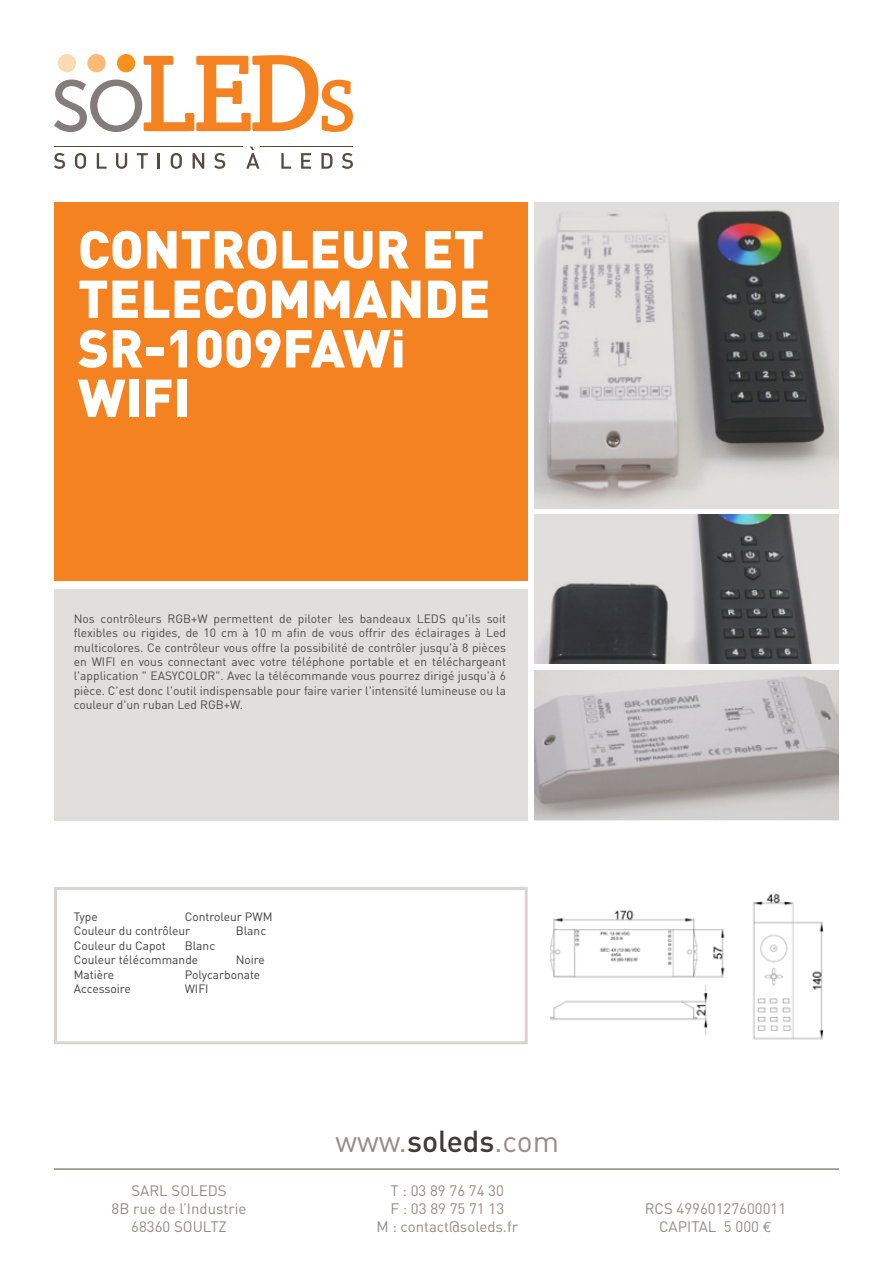
<style>
.page{position:relative;width:893px;height:1263px;background:#fff}
.page>*{position:absolute;margin:0;border:0;box-sizing:border-box;transform-origin:0 0}
.t1{font:900 52.5px/49.5px "DIN";color:#fff}
.t2{font:30px "DIN";color:#958b88}
.t3{font:15px/18px "DIN";color:#958b88;text-align:center}
.t4{font:12px/14.4px "DIN";color:#4e4949;text-align:justify}
.t5{font:12px/14.4px "DIN";color:#3e3e3f}
.s1{font-weight:500;color:#3f3b3a}
.s2{font-family:"Euro Mono"}
</style>
<div class="page">
<svg style="left:54px;top:55px;width:299px;height:77px"></svg>
<div style="left:117px;top:54px;width:18px;height:18px;background:#f7931d;border-radius:50%"></div>
<div style="left:87px;top:54px;width:19px;height:18px;background:#fcbb74;border-radius:50%"></div>
<div style="left:58px;top:54px;width:18px;height:18px;background:#fedab3;border-radius:50%"></div>
<svg style="left:54px;top:153px;width:11px;height:16px"></svg>
<svg style="left:75px;top:153px;width:11px;height:16px"></svg>
<svg style="left:97px;top:153px;width:10px;height:16px"></svg>
<svg style="left:116px;top:153px;width:11px;height:16px"></svg>
<svg style="left:137px;top:153px;width:11px;height:16px"></svg>
<svg style="left:158px;top:153px;width:2px;height:16px"></svg>
<svg style="left:171px;top:153px;width:11px;height:16px"></svg>
<svg style="left:193px;top:153px;width:11px;height:16px"></svg>
<svg style="left:214px;top:153px;width:11px;height:16px"></svg>
<svg style="left:246px;top:147px;width:13px;height:22px"></svg>
<svg style="left:281px;top:153px;width:10px;height:16px"></svg>
<svg style="left:301px;top:153px;width:10px;height:16px"></svg>
<svg style="left:321px;top:153px;width:12px;height:16px"></svg>
<svg style="left:342px;top:153px;width:11px;height:16px"></svg>
<hr style="left:260px;top:146px;width:93px;height:1px;background:#594a41">
<hr style="left:54px;top:146px;width:189px;height:1px;background:#594a41">
<div style="left:54px;top:202px;width:474px;height:378px;background:#f58220"></div>
<img style="left:534px;top:202px;width:305px;height:306px">
<div style="left:54px;top:887px;width:474px;height:157px;border:3px solid #d9d4d2"></div>
<div style="left:54px;top:589px;width:474px;height:231px;background:#e1dede"></div>
<hr style="left:54px;top:1169px;width:785px;height:1px;background:#594a41">
<img style="left:534px;top:514px;width:305px;height:150px">
<img style="left:534px;top:670px;width:305px;height:150px">
<img style="left:550px;top:893px;width:274px;height:147px">
<h1 class="t1" style="left:78px;top:222px;width:414px">CONTROLEUR ET<br>TELECOMMANDE<br>SR-1009FAWi<br>WIFI</h1>
<p class="t4" style="left:74px;top:611px;width:434px">Nos contrôleurs RGB+W permettent de piloter les bandeaux LEDS qu'ils soit flexibles ou rigides, de 10 cm à 10 m afin de vous offrir des éclairages à Led multicolores. Ce contrôleur vous offre la possibilité de contrôler jusqu'à 8 pièces en WIFI en vous connectant avec votre téléphone portable et en téléchargeant l'application " EASYCOLOR". Avec la télécommande vous pourrez dirigé jusqu'à 6 pièce. C'est donc l'outil indispensable pour faire varier l'intensité lumineuse ou la couleur d'un ruban Led RGB+W.</p>
<p class="t5" style="left:74px;top:909px;width:200px;text-indent:111px">Controleur PWM<br>Couleur du contrôleur</p>
<p class="t5" style="left:74px;top:909px;width:26px">Type</p>
<p class="t5" style="left:236px;top:923px;width:32px">Blanc</p>
<p class="t5" style="left:74px;top:938px;width:94px">Couleur du Capot</p>
<p class="t5" style="left:74px;top:938px;width:143px;text-indent:111px">Blanc<br>Couleur télécommande</p>
<p class="t5" style="left:236px;top:952px;width:31px">Noire</p>
<p class="t5" style="left:74px;top:967px;width:42px">Matière</p>
<p class="t5" style="left:185px;top:967px;width:77px">Polycarbonate</p>
<p class="t5" style="left:74px;top:981px;width:59px">Accessoire</p>
<p class="t5" style="left:185px;top:981px;width:25px">WIFI</p>
<h2 class="t2" style="left:335px;top:1123px;width:225px">www.<span class="s1">soleds</span>.com</h2>
<p class="t3" style="left:112px;top:1182px;width:136px">SARL SOLEDS<br>8B rue de l’Industrie<br>68360 SOULTZ</p>
<p class="t3" style="left:376px;top:1182px;width:143px">T : 03 89 76 74 30<br>F : 03 89 75 71 13<br>M : contact@soleds.fr</p>
<p class="t3" style="left:645px;top:1200px;width:143px">RCS 49960127600011<br>CAPITAL 5 000 <span class="s2">€</span></p>
</div>
